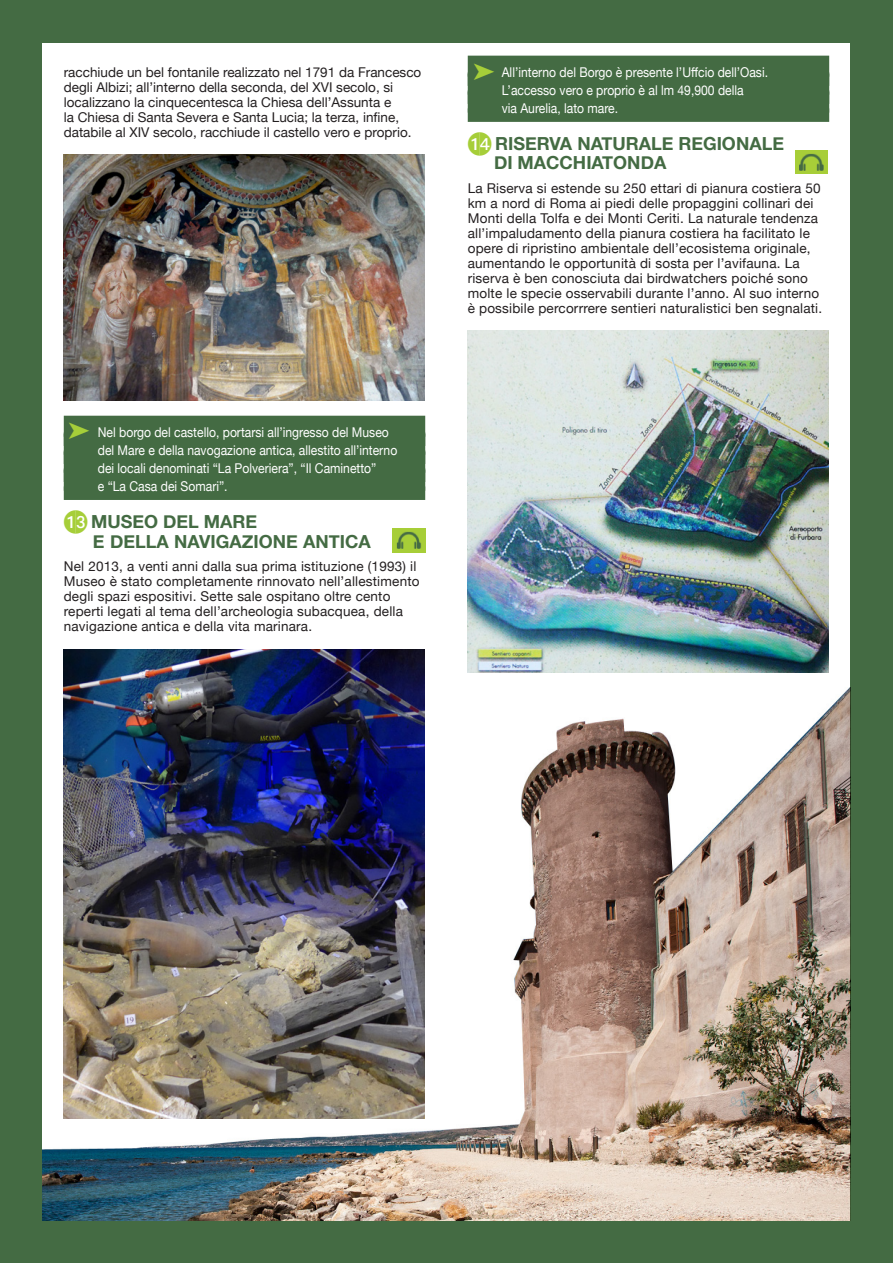
<style>
.page{position:relative;width:893px;height:1263px;background:#446b43}
.page>*{position:absolute;margin:0;border:0;box-sizing:border-box;transform-origin:0 0}
.t1{font:700 18px "Helvetica Neue";color:#446b43}
.t2{font:13.5px/15px "Helvetica Neue";letter-spacing:.015em;color:#231f20}
.t3{font:13.5px "Helvetica Neue";color:#fff;scale:.9 1}
.s1{font-family:"Deco Numbers LH Circle";font-weight:400;font-size:24px;color:#a6ce39}
</style>
<div class="page">
<div style="left:43px;top:43px;width:807px;height:1177px;background:#fff"></div>
<div style="left:64px;top:416px;width:361px;height:21px;background:#446b43"></div>
<div style="left:64px;top:434px;width:361px;height:21px;background:#446b43"></div>
<div style="left:64px;top:452px;width:361px;height:21px;background:#446b43"></div>
<div style="left:64px;top:470px;width:361px;height:21px;background:#446b43"></div>
<div style="left:64px;top:486px;width:361px;height:14px;background:#446b43"></div>
<img style="left:64px;top:155px;width:360px;height:246px">
<img style="left:393px;top:528px;width:32px;height:24px">
<img style="left:64px;top:649px;width:360px;height:39px">
<div style="left:468px;top:56px;width:361px;height:21px;background:#446b43"></div>
<div style="left:468px;top:74px;width:361px;height:21px;background:#446b43"></div>
<div style="left:468px;top:92px;width:361px;height:21px;background:#446b43"></div>
<div style="left:468px;top:108px;width:361px;height:14px;background:#446b43"></div>
<img style="left:796px;top:150px;width:32px;height:24px">
<img style="left:468px;top:331px;width:360px;height:342px">
<img style="left:43px;top:688px;width:807px;height:532px">
<p class="t2" style="left:64px;top:63px;width:359px">racchiude un bel fontanile realizzato nel 1791 da Francesco degli Albizi; all’interno della seconda, del XVI secolo, si localizzano la cinquecentesca la Chiesa dell’Assunta e<br>la Chiesa di Santa Severa e Santa Lucia; la terza, infine, databile al XIV secolo, racchiude il castello vero e proprio.</p>
<p class="t3" style="left:98px;top:420px;width:325px">Nel borgo del castello, portarsi all’ingresso del Museo</p>
<p class="t3" style="left:98px;top:438px;width:334px">del Mare e della navogazione antica, allestito all’interno</p>
<p class="t3" style="left:98px;top:456px;width:311px">dei locali denominati “La Polveriera”, “Il Caminetto”</p>
<p class="t3" style="left:98px;top:474px;width:146px">e “La Casa dei Somari”.</p>
<p class="t1" style="left:64px;top:505px;width:195px"><span class="s1">AM</span> MUSEO DEL MARE</p>
<p class="t1" style="left:93px;top:525px;width:279px">E DELLA NAVIGAZIONE ANTICA</p>
<p class="t2" style="left:64px;top:558px;width:357px">Nel 2013, a venti anni dalla sua prima istituzione (1993) il Museo è stato completamente rinnovato nell’allestimento degli spazi espositivi. Sette sale ospitano oltre cento reperti legati al tema dell’archeologia subacquea, della navigazione antica e della vita marinara.</p>
<p class="t3" style="left:502px;top:60px;width:297px">All’interno del Borgo è presente l’Uffcio dell’Oasi.</p>
<p class="t3" style="left:502px;top:78px;width:270px">L’accesso vero e proprio è al lm 49,900 della</p>
<p class="t3" style="left:502px;top:96px;width:131px">via Aurelia, lato mare.</p>
<p class="t1" style="left:468px;top:127px;width:318px"><span class="s1">AN</span> RISERVA NATURALE REGIONALE</p>
<p class="t1" style="left:494px;top:147px;width:174px">DI MACCHIATONDA</p>
<p class="t2" style="left:468px;top:180px;width:356px">La Riserva si estende su 250 ettari di pianura costiera 50 km a nord di Roma ai piedi delle propaggini collinari dei Monti della Tolfa e dei Monti Ceriti. La naturale tendenza all’impaludamento della pianura costiera ha facilitato le opere di ripristino ambientale dell’ecosistema originale, aumentando le opportunità di sosta per l’avifauna. La riserva è ben conosciuta dai birdwatchers poiché sono molte le specie osservabili durante l’anno. Al suo interno è possibile percorrrere sentieri naturalistici ben segnalati.</p>
</div>
